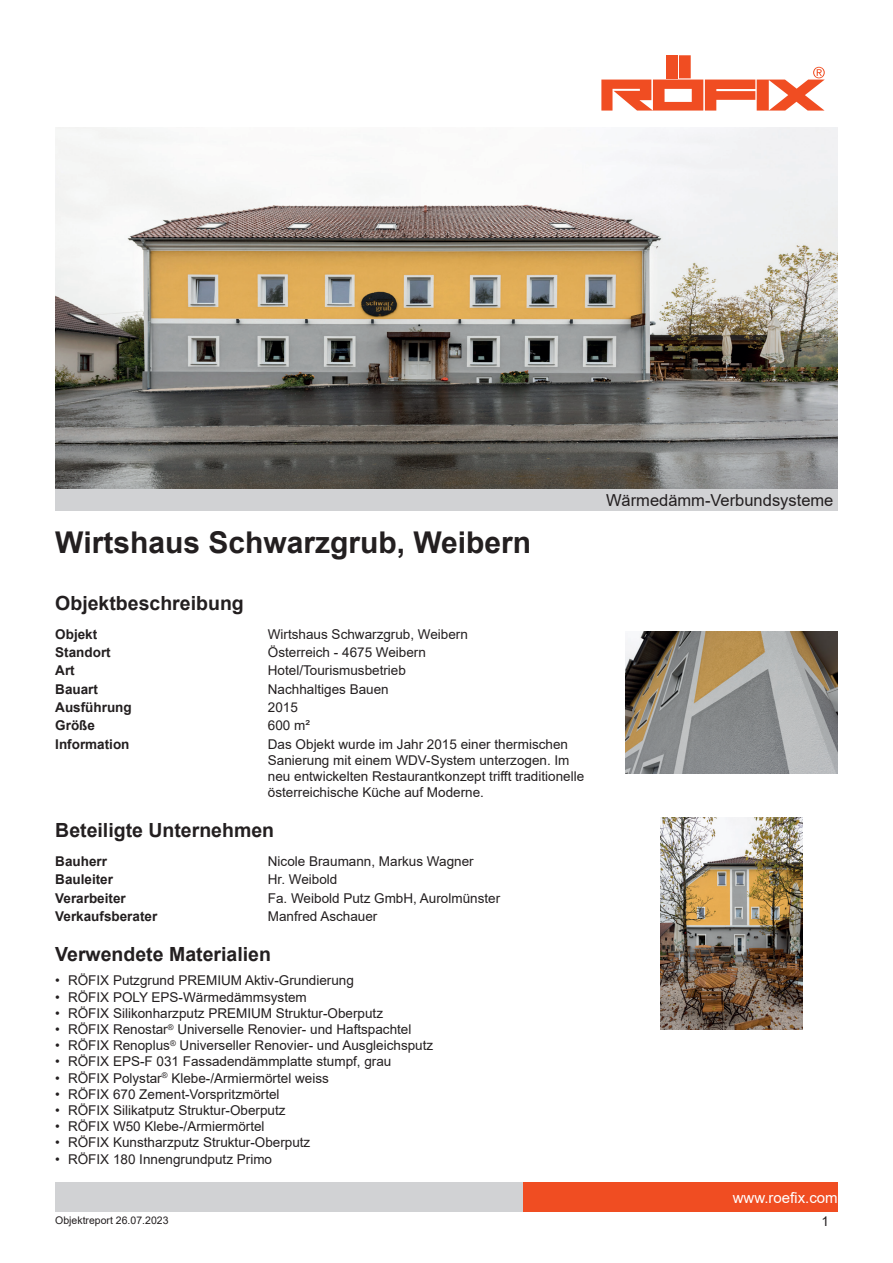
<style>
.page{position:relative;width:893px;height:1263px;background:#fff}
.page>*{position:absolute;margin:0;border:0;box-sizing:border-box;transform-origin:0 0}
.t1{font:700 30px "Arial";color:#231f20}
.t2{font:700 19.5px "Arial";color:#231f20}
.t3{font:16.5px "Arial";color:#231f20}
.t4{font:15px "Arial";color:#fff}
.t5{font:13.5px/16.2px "Arial";color:#231f20}
.t6{font:700 13.5px "Arial";color:#231f20}
.t7{font:10.5px "Arial";color:#231f20}
</style>
<div class="page">
<div style="left:523px;top:1182px;width:315px;height:30px;background:#f04d22"></div>
<div style="left:55px;top:1182px;width:468px;height:30px;background:#d1d2d4"></div>
<div style="left:679px;top:55px;width:12px;height:23px;background:#f04d22"></div>
<div style="left:666px;top:55px;width:11px;height:23px;background:#f04d22"></div>
<svg style="left:601px;top:67px;width:224px;height:44px"></svg>
<img style="left:55px;top:128px;width:783px;height:361px">
<div style="left:55px;top:489px;width:783px;height:21px;background:#d1d2d4"></div>
<img style="left:625px;top:631px;width:213px;height:142px">
<img style="left:660px;top:817px;width:142px;height:213px">
<h1 class="t1" style="left:55px;top:522px;width:477px">Wirtshaus Schwarzgrub, Weibern</h1>
<h2 class="t2" style="left:55px;top:590px;width:190px">Objektbeschreibung</h2>
<p class="t6" style="left:55px;top:624px;width:44px">Objekt</p>
<p class="t5" style="left:268px;top:626px;width:202px">Wirtshaus Schwarzgrub, Weibern</p>
<p class="t6" style="left:55px;top:643px;width:57px">Standort</p>
<p class="t5" style="left:268px;top:644px;width:160px">Österreich - 4675 Weibern</p>
<p class="t6" style="left:55px;top:661px;width:21px">Art</p>
<p class="t5" style="left:268px;top:662px;width:140px">Hotel/Tourismusbetrieb</p>
<p class="t6" style="left:55px;top:679px;width:44px">Bauart</p>
<p class="t5" style="left:268px;top:681px;width:122px">Nachhaltiges Bauen</p>
<p class="t6" style="left:55px;top:698px;width:78px">Ausführung</p>
<p class="t5" style="left:268px;top:699px;width:32px">2015</p>
<p class="t6" style="left:55px;top:716px;width:41px">Größe</p>
<p class="t5" style="left:268px;top:717px;width:44px">600 m²</p>
<p class="t6" style="left:55px;top:734px;width:76px">Information</p>
<p class="t5" style="left:268px;top:736px;width:318px">Das Objekt wurde im Jahr 2015 einer thermischen Sanierung mit einem WDV-System unterzogen. Im neu entwickelten Restaurantkonzept trifft traditionelle österreichische Küche auf Moderne.</p>
<h2 class="t2" style="left:55px;top:817px;width:220px">Beteiligte Unternehmen</h2>
<p class="t6" style="left:55px;top:852px;width:53px">Bauherr</p>
<p class="t5" style="left:268px;top:853px;width:207px">Nicole Braumann, Markus Wagner</p>
<p class="t6" style="left:55px;top:870px;width:59px">Bauleiter</p>
<p class="t5" style="left:268px;top:871px;width:71px">Hr. Weibold</p>
<p class="t6" style="left:55px;top:888px;width:72px">Verarbeiter</p>
<p class="t5" style="left:268px;top:890px;width:234px">Fa. Weibold Putz GmbH, Aurolmünster</p>
<p class="t6" style="left:55px;top:907px;width:104px">Verkaufsberater</p>
<p class="t5" style="left:268px;top:908px;width:111px">Manfred Aschauer</p>
<h2 class="t2" style="left:55px;top:940px;width:217px">Verwendete Materialien</h2>
<p class="t5" style="left:55px;top:972px;width:300px">• RÖFIX Putzgrund PREMIUM Aktiv-Grundierung</p>
<p class="t5" style="left:55px;top:989px;width:253px">• RÖFIX POLY EPS-Wärmedämmsystem</p>
<p class="t5" style="left:55px;top:1005px;width:329px">• RÖFIX Silikonharzputz PREMIUM Struktur-Oberputz</p>
<p class="t5" style="left:55px;top:1021px;width:358px">• RÖFIX Renostar<sup>®</sup> Universelle Renovier- und Haftspachtel</p>
<p class="t5" style="left:55px;top:1037px;width:379px">• RÖFIX Renoplus<sup>®</sup> Universeller Renovier- und Ausgleichsputz</p>
<p class="t5" style="left:55px;top:1053px;width:338px">• RÖFIX EPS-F 031 Fassadendämmplatte stumpf, grau</p>
<p class="t5" style="left:55px;top:1070px;width:275px">• RÖFIX Polystar<sup>®</sup> Klebe-/Armiermörtel weiss</p>
<p class="t5" style="left:55px;top:1086px;width:226px">• RÖFIX 670 Zement-Vorspritzmörtel</p>
<p class="t5" style="left:55px;top:1102px;width:232px">• RÖFIX Silikatputz Struktur-Oberputz</p>
<p class="t5" style="left:55px;top:1118px;width:211px">• RÖFIX W50 Klebe-/Armiermörtel</p>
<p class="t5" style="left:55px;top:1134px;width:257px">• RÖFIX Kunstharzputz Struktur-Oberputz</p>
<p class="t5" style="left:55px;top:1151px;width:218px">• RÖFIX 180 Innengrundputz Primo</p>
<p class="t7" style="left:55px;top:1213px;width:115px">Objektreport 26.07.2023</p>
<p class="t3" style="left:606px;top:488px;width:229px">Wärmedämm-Verbundsysteme</p>
<p class="t4" style="left:733px;top:1187px;width:107px">www.roefix.com</p>
<p class="t5" style="left:821px;top:1213px;width:9px">1</p>
</div>
